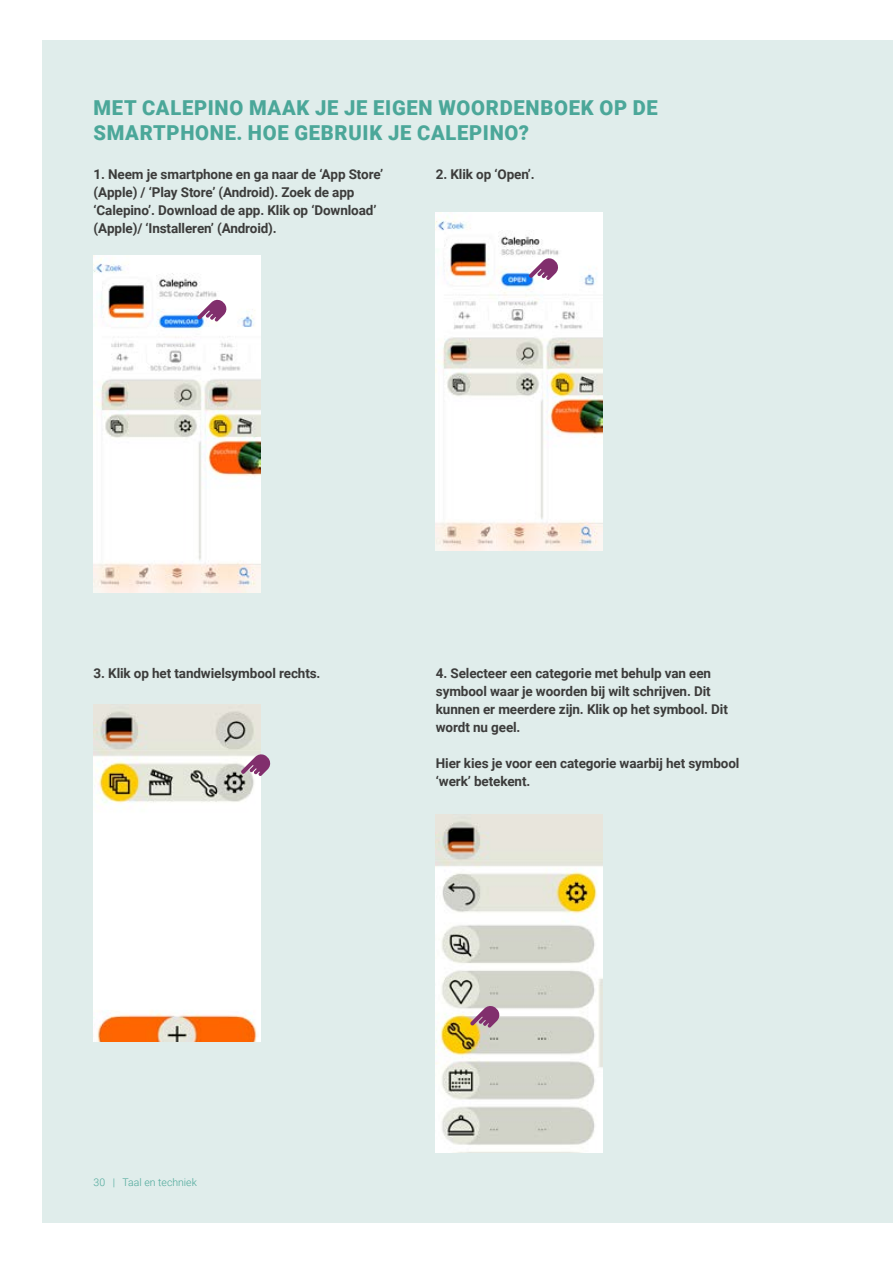
<style>
.page{position:relative;width:893px;height:1263px;background:#fff}
.page>*{position:absolute;margin:0;border:0;box-sizing:border-box;transform-origin:0 0}
.t1{font:900 20.55px/24.8px "Roboto";letter-spacing:.035em;color:#4ba799}
.t2{font:700 13.5px/18px "Roboto";letter-spacing:-.01em;color:#3c3c3b}
.t3{font:300 10.5px "Roboto";color:#4ba799}
</style>
<div class="page">
<div style="left:43px;top:40px;width:850px;height:1182px;background:#e0edeb"></div>
<img style="left:94px;top:255px;width:167px;height:338px">
<svg style="left:197px;top:300px;width:29px;height:22px"></svg>
<img style="left:94px;top:704px;width:167px;height:338px">
<svg style="left:241px;top:754px;width:29px;height:22px"></svg>
<img style="left:436px;top:213px;width:167px;height:337px">
<svg style="left:529px;top:258px;width:29px;height:22px"></svg>
<img style="left:436px;top:815px;width:167px;height:337px">
<svg style="left:470px;top:1006px;width:29px;height:22px"></svg>
<h1 class="t1" style="left:94px;top:95px;width:566px">MET CALEPINO MAAK JE JE EIGEN WOORDENBOEK OP DE<br>SMARTPHONE. HOE GEBRUIK JE CALEPINO?</h1>
<p class="t2" style="left:94px;top:165px;width:291px">1. Neem je smartphone en ga naar de ‘App Store’ (Apple) / ‘Play Store’ (Android). Zoek de app ‘Calepino’. Download de app. Klik op ‘Download’ (Apple)/ ‘Installeren’ (Android).</p>
<p class="t2" style="left:436px;top:165px;width:101px">2. Klik op ‘Open’.</p>
<p class="t2" style="left:94px;top:663px;width:228px">3. Klik op het tandwielsymbool rechts.</p>
<p class="t2" style="left:436px;top:663px;width:294px">4. Selecteer een categorie met behulp van een symbool waar je woorden bij wilt schrijven. Dit kunnen er meerdere zijn. Klik op het symbool. Dit wordt nu geel.</p>
<p class="t2" style="left:436px;top:753px;width:305px">Hier kies je voor een categorie waarbij het symbool ‘werk’ betekent.</p>
<p class="t3" style="left:94px;top:1175px;width:105px">30 | Taal en techniek</p>
</div>
